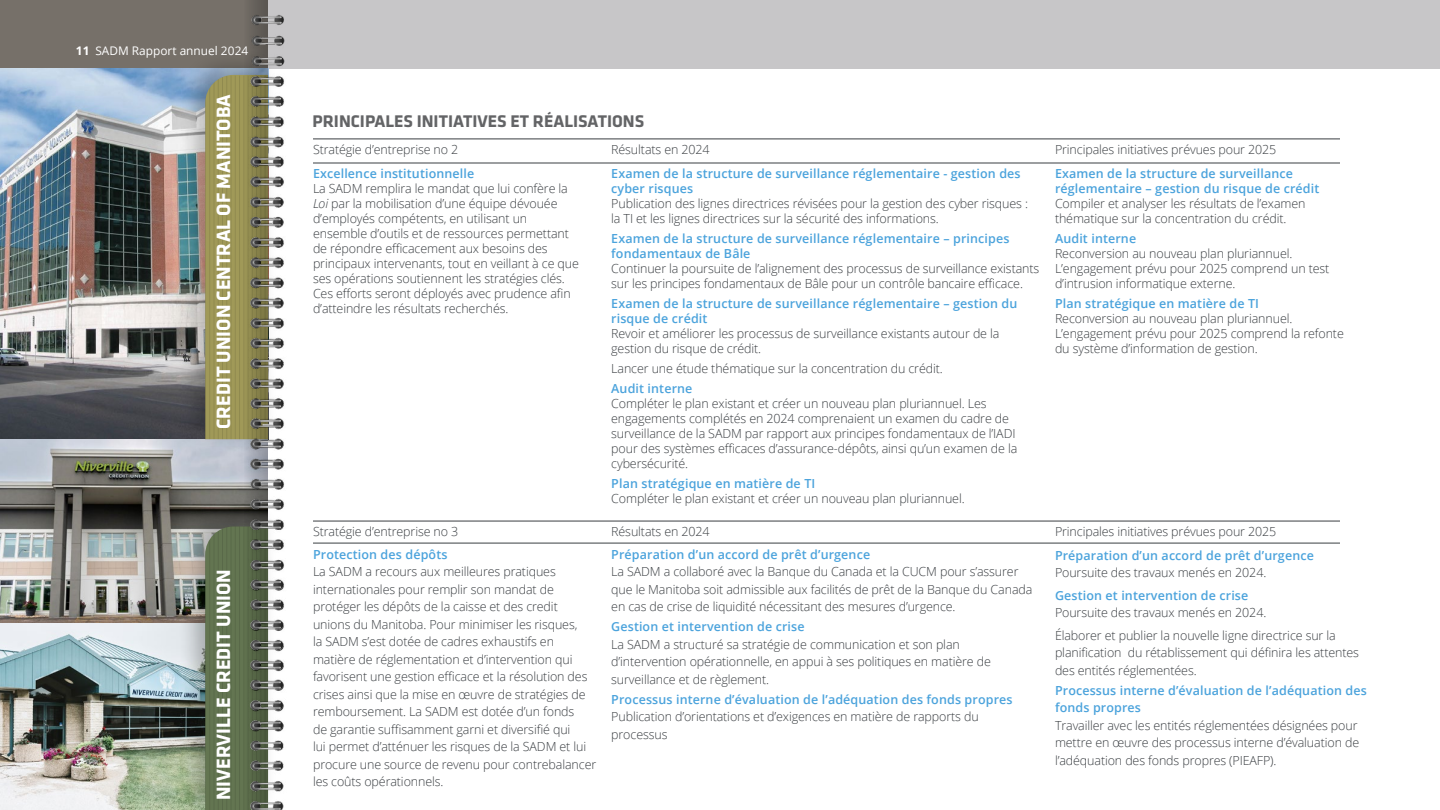
<style>
.page{position:relative;width:1440px;height:810px;background:#fff}
.page>*{position:absolute;margin:0;border:0;box-sizing:border-box;transform-origin:0 0}
.t1{font:700 20px "Klavika";color:#fff}
.t2{font:700 17.5px "Klavika";color:#636466}
.t3{font:300 12.5px/15px "Open Sans";letter-spacing:-.01em;color:#3a3e42}
.t4{font:600 12.5px/15px "Open Sans";letter-spacing:.01em;color:#4ba3dc}
.t5{font:11.88px "Open Sans";color:#fff}
.s1{font-weight:700}
.s2{font-style:italic}
</style>
<div class="page">
<div style="left:0;top:0;width:268px;height:69px;background:#767069"></div>
<div style="left:268px;top:0;width:1172px;height:69px;background:#c7c6c8"></div>
<img style="left:0;top:69px;width:238px;height:545px">
<img style="left:0;top:614px;width:178px;height:196px">
<div style="left:178px;top:499px;width:100px;height:311px;background:#000;opacity:.25"></div>
<div style="left:206px;top:527px;width:32px;height:283px;background:#637551"></div>
<hr style="left:205px;top:526px;width:1px;height:284px;background:#000">
<hr style="left:222px;top:526px;width:1px;height:284px;background:#000">
<hr style="left:214px;top:526px;width:1px;height:284px;background:#000">
<hr style="left:231px;top:526px;width:1px;height:284px;background:#000">
<hr style="left:209px;top:526px;width:1px;height:284px;background:#000">
<hr style="left:226px;top:526px;width:1px;height:284px;background:#000">
<hr style="left:218px;top:526px;width:1px;height:284px;background:#000">
<hr style="left:235px;top:526px;width:1px;height:284px;background:#000">
<div style="left:178px;top:48px;width:100px;height:401px;background:#000;opacity:.25"></div>
<div style="left:205px;top:75px;width:33px;height:364px;background:#a09958"></div>
<hr style="left:205px;top:76px;width:1px;height:363px;background:#000">
<hr style="left:222px;top:76px;width:1px;height:363px;background:#000">
<hr style="left:214px;top:76px;width:1px;height:363px;background:#000">
<hr style="left:231px;top:76px;width:1px;height:363px;background:#000">
<hr style="left:209px;top:76px;width:1px;height:363px;background:#000">
<hr style="left:226px;top:76px;width:1px;height:363px;background:#000">
<hr style="left:218px;top:76px;width:1px;height:363px;background:#000">
<hr style="left:235px;top:76px;width:1px;height:363px;background:#000">
<div style="left:238px;top:0;width:30px;height:810px;background:linear-gradient(to right,#79736c,#5a5651)"></div>
<hr style="left:313px;top:163px;width:1027px;height:1px;background:#3a3e42">
<hr style="left:313px;top:543px;width:1027px;height:1px;background:#3a3e42">
<hr style="left:313px;top:521px;width:1027px;height:1px;background:#3a3e42">
<hr style="left:313px;top:139px;width:1027px;height:1px;background:#3a3e42">
<img style="left:239px;top:70px;width:45px;height:740px">
<img style="left:242px;top:8px;width:43px;height:63px">
<p class="t5" style="left:76px;top:43px;width:174px"><span class="s1">11</span> SADM Rapport annuel 2024</p>
<h1 class="t1" style="left:213px;top:429px;width:336px;rotate:-90deg">CREDIT UNION CENTRAL OF MANITOBA</h1>
<h1 class="t1" style="left:213px;top:800px;width:232px;rotate:-90deg">NIVERVILLE CREDIT UNION</h1>
<h2 class="t2" style="left:312px;top:112px;width:333px">PRINCIPALES INITIATIVES ET RÉALISATIONS</h2>
<p class="t3" style="left:313px;top:142px;width:147px">Stratégie d’entreprise no 2</p>
<p class="t4" style="left:313px;top:166px;width:163px">Excellence institutionnelle</p>
<p class="t3" style="left:313px;top:181px;width:268px">La SADM remplira le mandat que lui confère la <span class="s2">Loi</span> par la mobilisation d’une équipe dévouée d’employés compétents, en utilisant un ensemble d’outils et de ressources permettant de répondre efficacement aux besoins des principaux intervenants, tout en veillant à ce que ses opérations soutiennent les stratégies clés.<br>Ces efforts seront déployés avec prudence afin d’atteindre les résultats recherchés.</p>
<p class="t3" style="left:313px;top:524px;width:147px">Stratégie d’entreprise no 3</p>
<p class="t4" style="left:313px;top:546px;width:136px">Protection des dépôts</p>
<p class="t3" style="left:313px;top:563px;width:285px;line-height:17.5px">La SADM a recours aux meilleures pratiques internationales pour remplir son mandat de protéger les dépôts de la caisse et des credit unions du Manitoba. Pour minimiser les risques,<br>la SADM s’est dotée de cadres exhaustifs en matière de réglementation et d’intervention qui favorisent une gestion efficace et la résolution des crises ainsi que la mise en œuvre de stratégies de remboursement. La SADM est dotée d’un fonds<br>de garantie suffisamment garni et diversifié qui<br>lui permet d’atténuer les risques de la SADM et lui procure une source de revenu pour contrebalancer les coûts opérationnels.</p>
<p class="t3" style="left:611px;top:142px;width:100px">Résultats en 2024</p>
<p class="t4" style="left:611px;top:166px;width:411px">Examen de la structure de surveillance réglementaire - gestion des cyber risques</p>
<p class="t3" style="left:611px;top:196px;width:418px">Publication des lignes directrices révisées pour la gestion des cyber risques : la TI et les lignes directrices sur la sécurité des informations.</p>
<p class="t4" style="left:611px;top:231px;width:400px">Examen de la structure de surveillance réglementaire – principes fondamentaux de Bâle</p>
<p class="t3" style="left:611px;top:261px;width:430px">Continuer la poursuite de l’alignement des processus de surveillance existants sur les principes fondamentaux de Bâle pour un contrôle bancaire efficace.</p>
<p class="t4" style="left:611px;top:296px;width:408px">Examen de la structure de surveillance réglementaire – gestion du risque de crédit</p>
<p class="t3" style="left:611px;top:326px;width:390px">Revoir et améliorer les processus de surveillance existants autour de la gestion du risque de crédit.</p>
<p class="t3" style="left:611px;top:361px;width:333px">Lancer une étude thématique sur la concentration du crédit.</p>
<p class="t4" style="left:611px;top:381px;width:83px">Audit interne</p>
<p class="t3" style="left:611px;top:396px;width:408px">Compléter le plan existant et créer un nouveau plan pluriannuel. Les engagements complétés en 2024 comprenaient un examen du cadre de surveillance de la SADM par rapport aux principes fondamentaux de l’IADI pour des systèmes efficaces d’assurance-dépôts, ainsi qu’un examen de la cybersécurité.</p>
<p class="t4" style="left:611px;top:476px;width:206px">Plan stratégique en matière de TI</p>
<p class="t3" style="left:611px;top:491px;width:355px">Compléter le plan existant et créer un nouveau plan pluriannuel.</p>
<p class="t3" style="left:611px;top:524px;width:100px">Résultats en 2024</p>
<p class="t4" style="left:611px;top:546px;width:260px">Préparation d’un accord de prêt d’urgence</p>
<p class="t3" style="left:611px;top:563px;width:423px;line-height:17.5px">La SADM a collaboré avec la Banque du Canada et la CUCM pour s’assurer que le Manitoba soit admissible aux facilités de prêt de la Banque du Canada en cas de crise de liquidité nécessitant des mesures d’urgence.</p>
<p class="t4" style="left:611px;top:619px;width:195px">Gestion et intervention de crise</p>
<p class="t3" style="left:611px;top:635px;width:381px;line-height:17.5px">La SADM a structuré sa stratégie de communication et son plan d’intervention opérationnelle, en appui à ses politiques en matière de surveillance et de règlement.</p>
<p class="t4" style="left:611px;top:691px;width:403px">Processus interne d’évaluation de l’adéquation des fonds propres</p>
<p class="t3" style="left:611px;top:708px;width:369px;line-height:17.5px">Publication d’orientations et d’exigences en matière de rapports du processus</p>
<p class="t3" style="left:1055px;top:142px;width:223px">Principales initiatives prévues pour 2025</p>
<p class="t4" style="left:1055px;top:166px;width:266px">Examen de la structure de surveillance réglementaire – gestion du risque de crédit</p>
<p class="t3" style="left:1055px;top:196px;width:252px">Compiler et analyser les résultats de l’examen thématique sur la concentration du crédit.</p>
<p class="t4" style="left:1055px;top:231px;width:83px">Audit interne</p>
<p class="t3" style="left:1055px;top:246px;width:276px">Reconversion au nouveau plan pluriannuel.<br>L’engagement prévu pour 2025 comprend un test d’intrusion informatique externe.</p>
<p class="t4" style="left:1055px;top:296px;width:206px">Plan stratégique en matière de TI</p>
<p class="t3" style="left:1055px;top:311px;width:290px">Reconversion au nouveau plan pluriannuel.<br>L’engagement prévu pour 2025 comprend la refonte du système d’information de gestion.</p>
<p class="t3" style="left:1055px;top:524px;width:223px">Principales initiatives prévues pour 2025</p>
<p class="t4" style="left:1055px;top:548px;width:260px">Préparation d’un accord de prêt d’urgence</p>
<p class="t3" style="left:1055px;top:565px;width:213px">Poursuite des travaux menés en 2024.</p>
<p class="t4" style="left:1055px;top:588px;width:195px">Gestion et intervention de crise</p>
<p class="t3" style="left:1055px;top:601px;width:282px;line-height:22.5px">Poursuite des travaux menés en 2024.<br>Élaborer et publier la nouvelle ligne directrice sur la</p>
<p class="t3" style="left:1055px;top:644px;width:306px;line-height:17.5px">planification du rétablissement qui définira les attentes des entités réglementées.</p>
<p class="t4" style="left:1055px;top:681px;width:313px;line-height:17.5px">Processus interne d’évaluation de l’adéquation des fonds propres</p>
<p class="t3" style="left:1055px;top:716px;width:306px;line-height:17.5px">Travailler avec les entités réglementées désignées pour mettre en œuvre des processus interne d’évaluation de l’adéquation des fonds propres (PIEAFP).</p>
</div>
